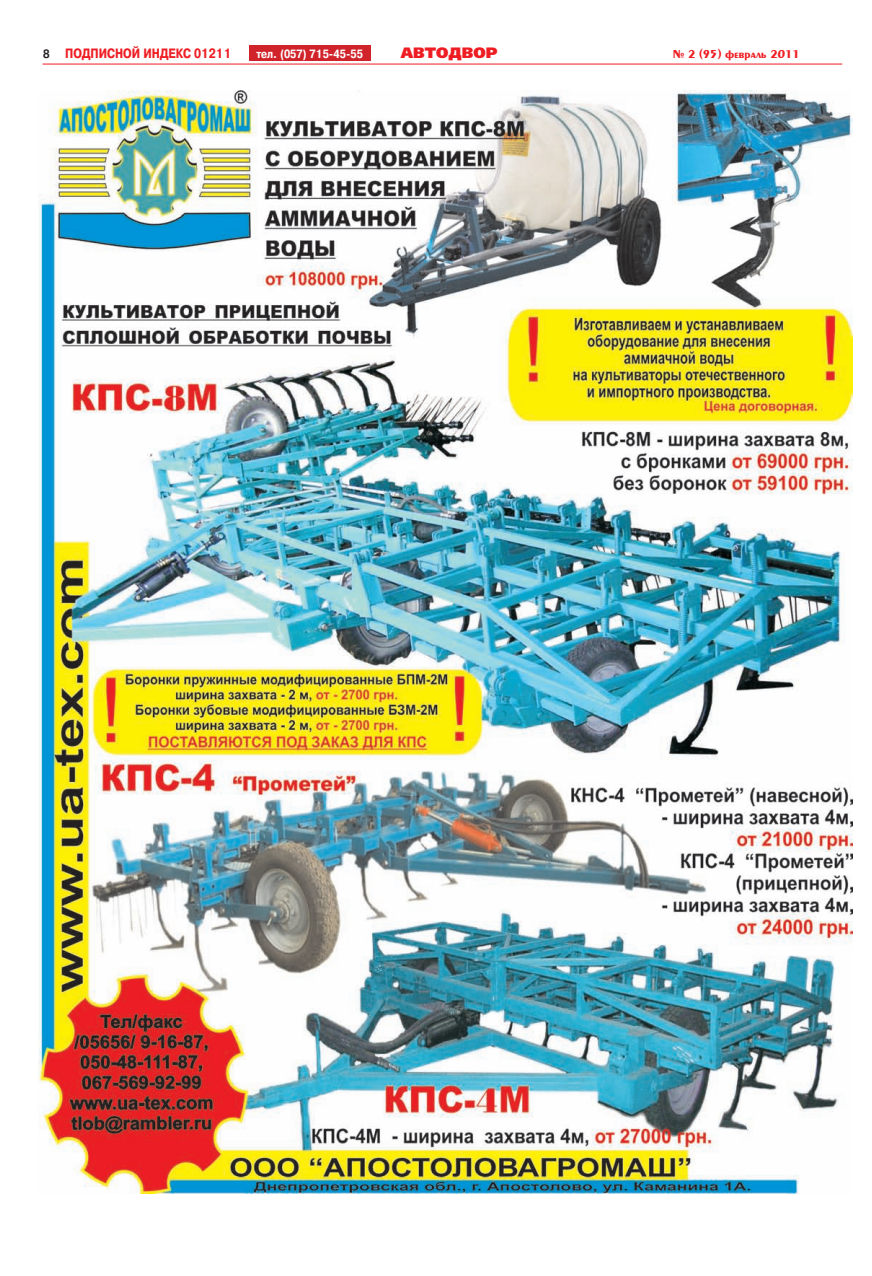
<style>
.page{position:relative;width:872px;height:1276px;background:#fff}
.page>*{position:absolute;margin:0;border:0;box-sizing:border-box;transform-origin:0 0}
.t1{font:15px "Free Set Black C";color:#ee1d23}
.t2{font:700 13.5px "Pragmatica Cond C";color:#ee1d23}
.t3{font:700 12px "Pragmatica Cond C";color:#fff}
.t4{font:700 12px "Penta";color:#ee1d23}
.s1{font-family:"Pragmatica Light C";font-size:12px;color:#231f20}
</style>
<div class="page">
<hr style="left:43px;top:64px;width:799px;height:1px;background:#ee1d23">
<div style="left:249px;top:46px;width:122px;height:15px;background:#d1232a"></div>
<img style="left:38px;top:90px;width:815px;height:1103px">
<p class="t2" style="left:43px;top:46px;width:190px"><span class="s1">8</span> ПОДПИСНОЙ ИНДЕКС 01211</p>
<p class="t3" style="left:256px;top:47px;width:108px">тел. (057) 715-45-55</p>
<p class="t1" style="left:401px;top:44px;width:99px">АВТОДВОР</p>
<p class="t4" style="left:673px;top:47px;width:128px">№ 2 (95) февраль 2011</p>
</div>
